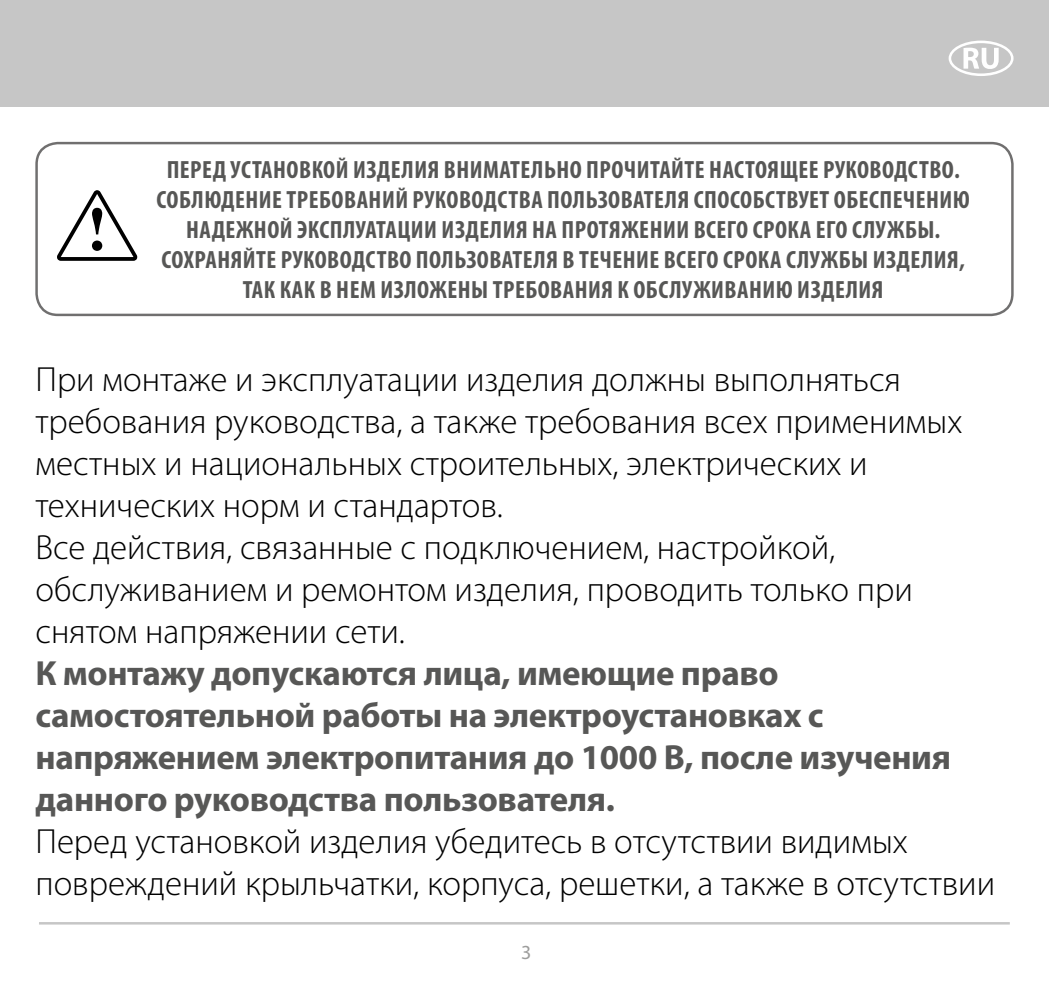
<style>
.page{position:relative;width:1049px;height:993px;background:#fff}
.page>*{position:absolute;margin:0;border:0;box-sizing:border-box;transform-origin:0 0}
.t1{font:300 35px/42px "Myriad Pro";color:#000}
.t2{font:700 35px/42px "Myriad Pro";letter-spacing:-.01em;color:#575756}
.t3{font:700 condensed 25px/30px "Myriad Pro";letter-spacing:.02em;color:#575756;text-align:center}
.t4{font:20px "Myriad Pro";color:#9d9d9c}
</style>
<div class="page">
<div style="left:0;top:0;width:1049px;height:106px;background:#c6c6c6"></div>
<svg style="left:948px;top:41px;width:65px;height:35px"></svg>
<hr style="left:39px;top:921px;width:971px;height:3px;background:#c6c6c6">
<div style="left:35px;top:142px;width:978px;height:174px;border:2px solid #706f6f;border-radius:21px"></div>
<svg style="left:57px;top:190px;width:80px;height:71px"></svg>
<p class="t3" style="left:156px;top:154px;width:815px">ПЕРЕД УСТАНОВКОЙ ИЗДЕЛИЯ ВНИМАТЕЛЬНО ПРОЧИТАЙТЕ НАСТОЯЩЕЕ РУКОВОДСТВО.<br>СОБЛЮДЕНИЕ ТРЕБОВАНИЙ РУКОВОДСТВА ПОЛЬЗОВАТЕЛЯ СПОСОБСТВУЕТ ОБЕСПЕЧЕНИЮ НАДЕЖНОЙ ЭКСПЛУАТАЦИИ ИЗДЕЛИЯ НА ПРОТЯЖЕНИИ ВСЕГО СРОКА ЕГО СЛУЖБЫ.<br>СОХРАНЯЙТЕ РУКОВОДСТВО ПОЛЬЗОВАТЕЛЯ В ТЕЧЕНИЕ ВСЕГО СРОКА СЛУЖБЫ ИЗДЕЛИЯ, ТАК КАК В НЕМ ИЗЛОЖЕНЫ ТРЕБОВАНИЯ К ОБСЛУЖИВАНИЮ ИЗДЕЛИЯ</p>
<p class="t1" style="left:35px;top:359px;width:928px">При монтаже и эксплуатации изделия должны выполняться требования руководства, а также требования всех применимых местных и национальных строительных, электрических и технических норм и стандартов.<br>Все действия, связанные с подключением, настройкой, обслуживанием и ремонтом изделия, проводить только при снятом напряжении сети.</p>
<p class="t2" style="left:35px;top:651px;width:917px">К монтажу допускаются лица, имеющие право самостоятельной работы на электроустановках с напряжением электропитания до 1000 В, после изучения данного руководства пользователя.</p>
<p class="t1" style="left:35px;top:821px;width:961px">Перед установкой изделия убедитесь в отсутствии видимых повреждений крыльчатки, корпуса, решетки, а также в отсутствии</p>
<p class="t4" style="left:521px;top:939px;width:12px">3</p>
</div>
